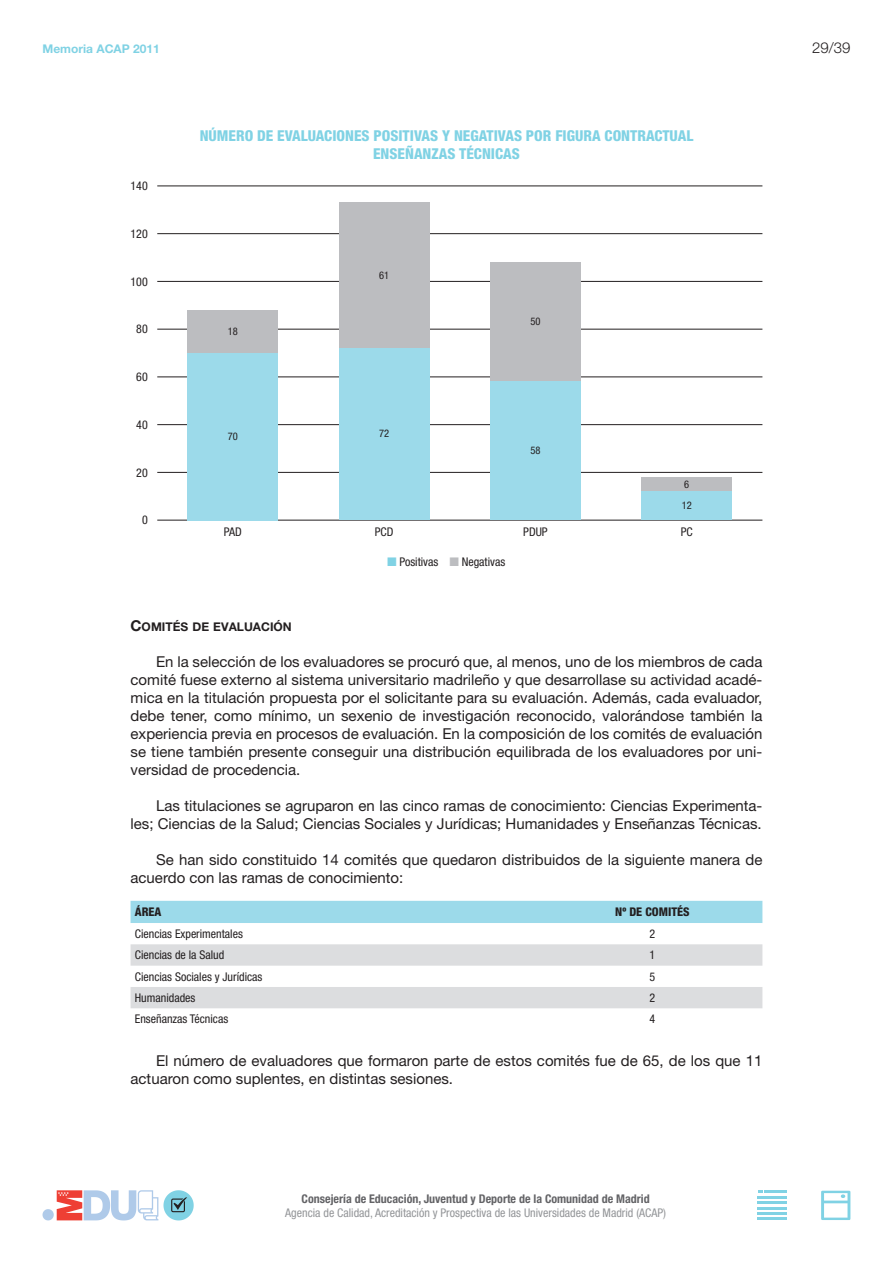
<style>
.page{position:relative;width:893px;height:1263px;background:#fff}
.page>*{position:absolute;margin:0;border:0;box-sizing:border-box;transform-origin:0 0}
.t1{font:15px/18px "Helvetica Neue LT Std";color:#231f20}
.t2{font:800 condensed 15px/18px "Helvetica Neue LT Std";color:#80d2e4;text-align:center}
.t3{font:300 15px "Helvetica Neue LT Std";color:#231f20}
.t4{font:condensed 12px "Helvetica Neue LT Std";color:#231f20}
.t5{font:condensed 12px "Helvetica Neue LT Std";color:#939598}
.t6{font:700 condensed 12px "Helvetica Neue LT Std";color:#636366}
.t7{font:12px "Helvetica Neue LT Std Bd SC800";color:#231f20}
.t8{font:700 12px "Helvetica Neue LT Std";color:#80d2e4}
.t9{font:800 condensed 12px "Helvetica Neue LT Std";color:#231f20}
.t10{font:condensed 10.5px "Helvetica Neue LT Std";color:#231f20}
.s1{font-family:"Tochobolo";font-stretch:normal;color:#80d2e4}
.s2{font-family:"Tochobolo";font-stretch:normal;color:#bcbdc0}
.s3{font-size:15px}
</style>
<div class="page">
<svg style="left:43px;top:1190px;width:151px;height:30px"></svg>
<hr style="left:764px;top:1191px;width:23px;height:2px;background:#80d2e4">
<hr style="left:758px;top:1196px;width:29px;height:2px;background:#80d2e4">
<hr style="left:758px;top:1201px;width:29px;height:3px;background:#80d2e4">
<hr style="left:758px;top:1212px;width:29px;height:2px;background:#80d2e4">
<hr style="left:758px;top:1207px;width:29px;height:2px;background:#80d2e4">
<hr style="left:758px;top:1218px;width:29px;height:2px;background:#80d2e4">
<svg style="left:821px;top:1191px;width:29px;height:29px"></svg>
<hr style="left:157px;top:520px;width:605px;height:1px;background:#231f20">
<hr style="left:157px;top:472px;width:605px;height:1px;background:#231f20">
<hr style="left:157px;top:424px;width:605px;height:1px;background:#231f20">
<hr style="left:157px;top:377px;width:605px;height:1px;background:#231f20">
<hr style="left:157px;top:329px;width:605px;height:1px;background:#231f20">
<hr style="left:157px;top:281px;width:605px;height:1px;background:#231f20">
<hr style="left:157px;top:233px;width:605px;height:1px;background:#231f20">
<hr style="left:157px;top:186px;width:605px;height:1px;background:#231f20">
<div style="left:188px;top:310px;width:90px;height:43px;background:#bcbdc0"></div>
<div style="left:339px;top:203px;width:91px;height:145px;background:#bcbdc0"></div>
<div style="left:490px;top:262px;width:91px;height:120px;background:#bcbdc0"></div>
<div style="left:641px;top:477px;width:91px;height:14px;background:#bcbdc0"></div>
<div style="left:188px;top:353px;width:90px;height:167px;background:#9cdaea"></div>
<div style="left:339px;top:348px;width:91px;height:172px;background:#9cdaea"></div>
<div style="left:490px;top:382px;width:91px;height:138px;background:#9cdaea"></div>
<div style="left:641px;top:491px;width:91px;height:29px;background:#9cdaea"></div>
<div style="left:131px;top:901px;width:631px;height:22px;background:#9cdaea"></div>
<svg style="left:131px;top:944px;width:631px;height:64px"></svg>
<p class="t8" style="left:43px;top:42px;width:119px">Memoria ACAP 2011</p>
<p class="t3" style="left:812px;top:39px;width:40px">29/39</p>
<p class="t4" style="left:131px;top:179px;width:19px">140</p>
<p class="t4" style="left:131px;top:227px;width:19px">120</p>
<p class="t4" style="left:131px;top:275px;width:19px">100</p>
<p class="t4" style="left:136px;top:322px;width:13px">80</p>
<p class="t4" style="left:136px;top:370px;width:13px">60</p>
<p class="t4" style="left:136px;top:418px;width:13px">40</p>
<p class="t4" style="left:136px;top:465px;width:13px">20</p>
<p class="t4" style="left:142px;top:513px;width:7px">0</p>
<p class="t2" style="left:200px;top:127px;width:495px">NÚMERO DE EVALUACIONES POSITIVAS Y NEGATIVAS POR FIGURA CONTRACTUAL<br>ENSEÑANZAS TÉCNICAS</p>
<p class="t10" style="left:228px;top:325px;width:12px">18</p>
<p class="t10" style="left:379px;top:269px;width:12px">61</p>
<p class="t10" style="left:228px;top:430px;width:12px">70</p>
<p class="t10" style="left:379px;top:428px;width:12px">72</p>
<p class="t10" style="left:530px;top:315px;width:12px">50</p>
<p class="t10" style="left:530px;top:444px;width:12px">58</p>
<p class="t10" style="left:684px;top:478px;width:7px">6</p>
<p class="t10" style="left:682px;top:499px;width:12px">12</p>
<p class="t4" style="left:224px;top:525px;width:19px">PAD</p>
<p class="t4" style="left:375px;top:525px;width:20px">PCD</p>
<p class="t4" style="left:523px;top:525px;width:26px">PDUP</p>
<p class="t4" style="left:681px;top:525px;width:13px">PC</p>
<p class="t4" style="left:388px;top:554px;width:119px"><span class="s1">N</span> Positivas <span class="s2">N</span> Negativas</p>
<p class="t7" style="left:131px;top:619px;width:163px"><span class="s3">C</span>OMITÉS DE EVALUACIÓN</p>
<p class="t1" style="left:131px;top:652px;width:633px;text-align:justify;text-indent:26px">En la selección de los evaluadores se procuró que, al menos, uno de los miembros de cada comité fuese externo al sistema universitario madrileño y que desarrollase su actividad acadé&shy;mica en la titulación propuesta por el solicitante para su evaluación. Además, cada evaluador, debe tener, como mínimo, un sexenio de investigación reconocido, valorándose también la experiencia previa en procesos de evaluación. En la composición de los comités de evaluación se tiene también presente conseguir una distribución equilibrada de los evaluadores por uni&shy;versidad de procedencia.</p>
<p class="t1" style="left:131px;top:796px;width:633px;text-align:right">Las titulaciones se agruparon en las cinco ramas de conocimiento: Ciencias Experimenta&shy;les; Ciencias de la Salud; Ciencias Sociales y Jurídicas; Humanidades y Enseñanzas Técnicas.</p>
<p class="t1" style="left:131px;top:850px;width:633px;text-indent:26px">Se han sido constituido 14 comités que quedaron distribuidos de la siguiente manera de acuerdo con las ramas de conocimiento:</p>
<p class="t9" style="left:135px;top:904px;width:28px">ÁREA</p>
<p class="t9" style="left:615px;top:904px;width:76px">Nº DE COMITÉS</p>
<p class="t4" style="left:135px;top:927px;width:110px">Ciencias Experimentales</p>
<p class="t4" style="left:650px;top:927px;width:7px">2</p>
<p class="t4" style="left:135px;top:948px;width:91px">Ciencias de la Salud</p>
<p class="t4" style="left:650px;top:948px;width:7px">1</p>
<p class="t4" style="left:135px;top:969px;width:129px">Ciencias Sociales y Jurídicas</p>
<p class="t4" style="left:650px;top:969px;width:7px">5</p>
<p class="t4" style="left:135px;top:991px;width:62px">Humanidades</p>
<p class="t4" style="left:650px;top:991px;width:7px">2</p>
<p class="t4" style="left:135px;top:1012px;width:95px">Enseñanzas Técnicas</p>
<p class="t4" style="left:650px;top:1012px;width:7px">4</p>
<p class="t1" style="left:131px;top:1051px;width:633px;text-indent:26px">El número de evaluadores que formaron parte de estos comités fue de 65, de los que 11 actuaron como suplentes, en distintas sesiones.</p>
<p class="t6" style="left:302px;top:1191px;width:350px">Consejería de Educación, Juventud y Deporte de la Comunidad de Madrid</p>
<p class="t5" style="left:285px;top:1205px;width:382px">Agencia de Calidad, Acreditación y Prospectiva de las Universidades de Madrid (ACAP)</p>
</div>
